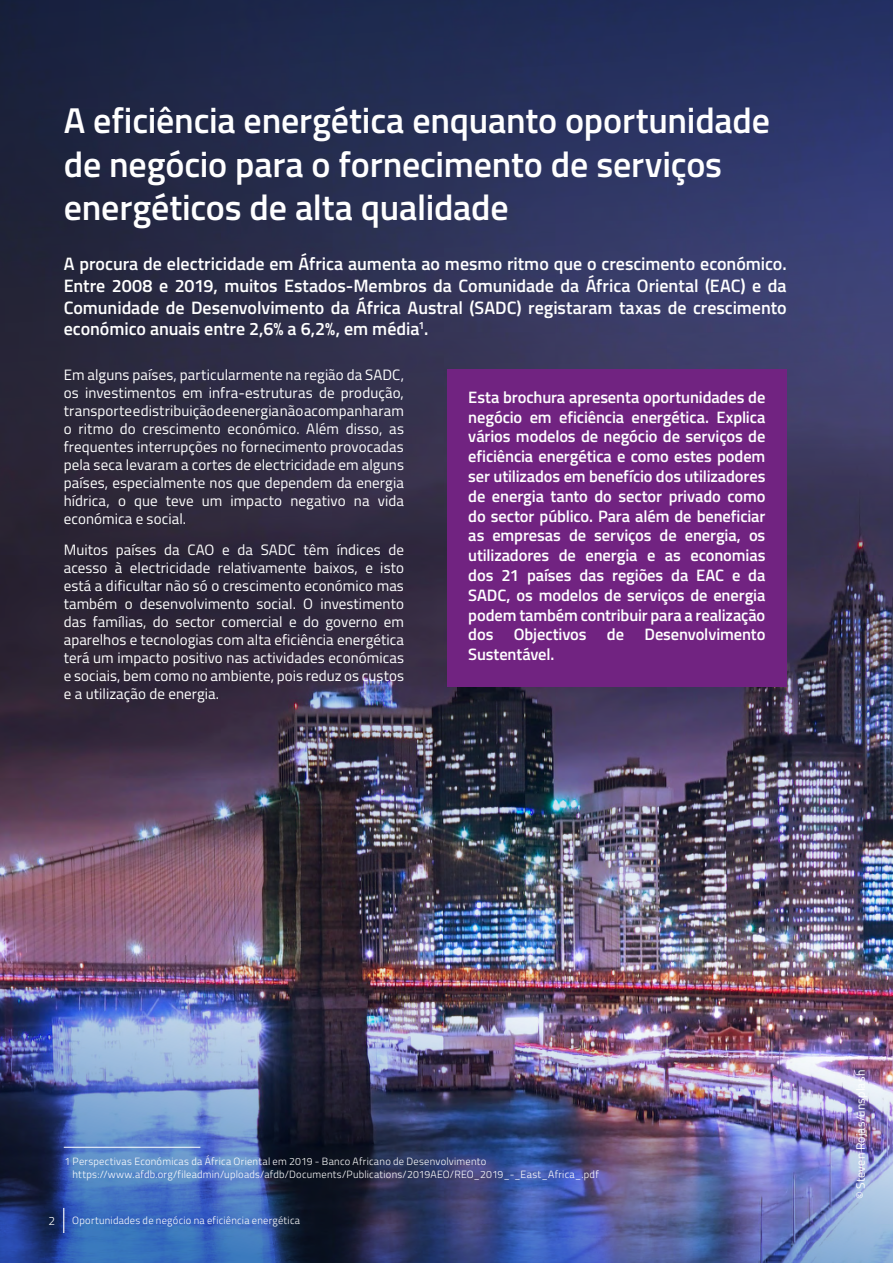
<style>
.page{position:relative;width:893px;height:1263px;background:#fff}
.page>*{position:absolute;margin:0;border:0;box-sizing:border-box;transform-origin:0 0}
.TIT{font:600 36px/43.2px "Titillium";letter-spacing:-.005em;color:#fff}
.Intro{font:600 18px/21.6px "Titillium";color:#fff;text-align:justify}
.TXT{font:600 16.5px/19.8px "Titillium";letter-spacing:-.01em;color:#fff;text-align:justify}
.TXT-2{font:15px/18px "Titillium";letter-spacing:.005em;color:#fff;text-align:justify}
.folio_1{font:12px "Titillium";letter-spacing:.01em;color:#fff}
.t1{font:300 12px "Titillium";color:#fff}
.Refer{font:300 10.5px/12.6px "Titillium";letter-spacing:.02em;color:#fff}
</style>
<div class="page">
<img style="left:0;top:0;width:893px;height:988px">
<img style="left:0;top:988px;width:893px;height:275px">
<div style="left:447px;top:369px;width:340px;height:318px;background:#712381"></div>
<svg style="left:63px;top:1208px;width:1px;height:25px"></svg>
<hr style="left:64px;top:1147px;width:136px;height:1px;background:#fff">
<p class="TIT" style="left:64px;top:97px;width:708px">A eficiência energética enquanto oportunidade de negócio para o fornecimento de serviços energéticos de alta qualidade</p>
<p class="Intro" style="left:64px;top:252px;width:724px">A procura de electricidade em África aumenta ao mesmo ritmo que o crescimento económico.<br>Entre 2008 e 2019, muitos Estados-Membros da Comunidade da África Oriental (EAC) e da Comunidade de Desenvolvimento da África Austral (SADC) registaram taxas de crescimento económico anuais entre 2,6% a 6,2%, em média<sup>1</sup>.</p>
<p class="TXT-2" style="left:64px;top:365px;width:342px">Em alguns países, particularmente na região da SADC, os investimentos em infra-estruturas de produção, transporte e distribuição de energia não acompanharam o ritmo do crescimento económico. Além disso, as frequentes interrupções no fornecimento provocadas pela seca levaram a cortes de electricidade em alguns países, especialmente nos que dependem da energia hídrica, o que teve um impacto negativo na vida económica e social.</p>
<p class="TXT-2" style="left:64px;top:540px;width:342px">Muitos países da CAO e da SADC têm índices de acesso à electricidade relativamente baixos, e isto está a dificultar não só o crescimento económico mas também o desenvolvimento social. O investimento das famílias, do sector comercial e do governo em aparelhos e tecnologias com alta eficiência energética terá um impacto positivo nas actividades económicas e sociais, bem como no ambiente, pois reduz os custos e a utilização de energia.</p>
<p class="TXT" style="left:468px;top:386px;width:299px">Esta brochura apresenta oportunidades de negócio em eficiência energética. Explica vários modelos de negócio de serviços de eficiência energética e como estes podem ser utilizados em benefício dos utilizadores de energia tanto do sector privado como do sector público. Para além de beneficiar as empresas de serviços de energia, os utilizadores de energia e as economias dos 21 países das regiões da EAC e da SADC, os modelos de serviços de energia podem também contribuir para a realização dos Objectivos de Desenvolvimento Sustentável.</p>
<p class="Refer" style="left:73px;top:1155px;width:528px;text-indent:-8px">1 Perspectivas Económicas da África Oriental em 2019 - Banco Africano de Desenvolvimento https://www.afdb.org/fileadmin/uploads/afdb/Documents/Publications/2019AEO/REO_2019_-_East_Africa_.pdf</p>
<p class="t1" style="left:49px;top:1212px;width:8px">2</p>
<p class="Refer" style="left:72px;top:1214px;width:229px">Oportunidades de negócio na eficiência energética</p>
<p class="folio_1" style="left:852px;top:1199px;width:131px;rotate:-90deg">© Steven Rojas/unsplash</p>
</div>
